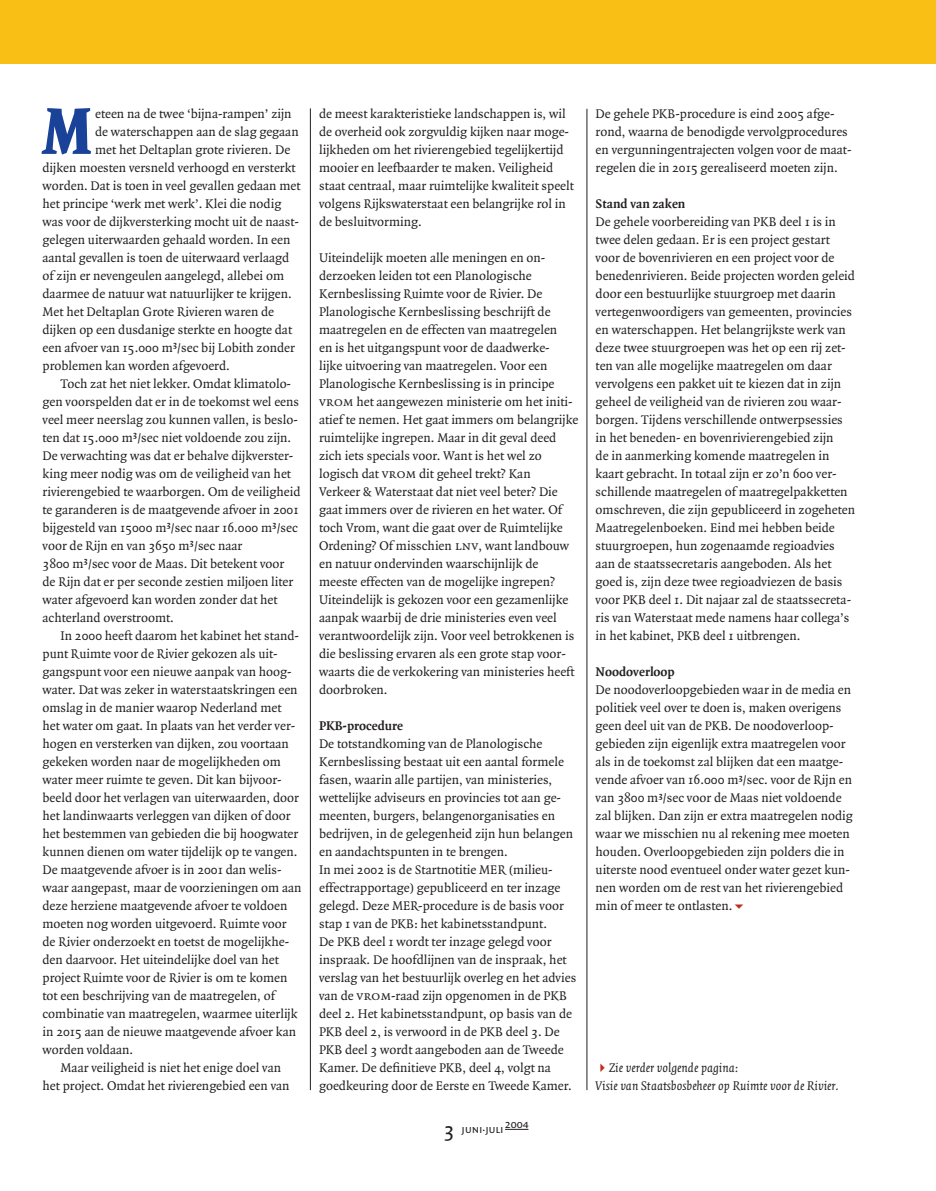
<style>
.page{position:relative;width:936px;height:1191px;background:#fff}
.page>*{position:absolute;margin:0;border:0;box-sizing:border-box;transform-origin:0 0}
.t1{font:italic 700 67.5px "Quadraat Dis";color:#1b4299}
.t2{font:13.5px/18px "Quadraat";color:#231f20}
.t3{font:italic 13.5px/18px "Quadraat";color:#231f20}
.t4{font:700 13.5px "Quadraat";color:#231f20}
.t5{font:12px "Quadraat Sans Caps";color:#231f20}
.s1{font-family:"Quadraat Small Caps"}
.s2{font-family:"Quadraat Sans";font-size:21px}
.s3{color:#c02d19}
</style>
<div class="page">
<svg style="left:505px;top:1129px;width:23px;height:1px"></svg>
<div style="left:0;top:0;width:935px;height:64px;background:#f9bf14"></div>
<hr style="left:586px;top:109px;width:1px;height:981px;background:#231f20">
<hr style="left:310px;top:108px;width:1px;height:982px;background:#231f20">
<h1 class="t1" style="left:43px;top:96px;width:51px">M</h1>
<p class="t2" style="left:95px;top:105px;width:198px">eteen na de twee ‘bijna-rampen’ zijn</p>
<p class="t2" style="left:95px;top:123px;width:205px">de waterschappen aan de slag gegaan</p>
<p class="t2" style="left:95px;top:141px;width:196px">met het Deltaplan grote rivieren. De</p>
<p class="t2" style="left:43px;top:159px;width:254px">dijken moesten versneld verhoogd en versterkt</p>
<p class="t2" style="left:43px;top:177px;width:259px">worden. Dat is toen in veel gevallen gedaan met</p>
<p class="t2" style="left:43px;top:195px;width:240px">het principe ‘werk met werk’. Klei die nodig</p>
<p class="t2" style="left:43px;top:213px;width:258px">was voor de dijkversterking mocht uit de naast-</p>
<p class="t2" style="left:43px;top:231px;width:249px">gelegen uiterwaarden gehaald worden. In een</p>
<p class="t2" style="left:43px;top:249px;width:248px">aantal gevallen is toen de uiterwaard verlaagd</p>
<p class="t2" style="left:43px;top:267px;width:243px">of zijn er nevengeulen aangelegd, allebei om</p>
<p class="t2" style="left:43px;top:285px;width:251px">daarmee de natuur wat natuurlijker te krijgen.</p>
<p class="t2" style="left:43px;top:303px;width:233px">Met het Deltaplan Grote Rivieren waren de</p>
<p class="t2" style="left:43px;top:321px;width:251px">dijken op een dusdanige sterkte en hoogte dat</p>
<p class="t2" style="left:43px;top:339px;width:254px">een afvoer van 15.000 m<sup>3</sup>/sec bij Lobith zonder</p>
<p class="t2" style="left:43px;top:357px;width:189px">problemen kan worden afgevoerd.</p>
<p class="t2" style="left:61px;top:375px;width:232px">Toch zat het niet lekker. Omdat klimatolo-</p>
<p class="t2" style="left:43px;top:393px;width:258px">gen voorspelden dat er in de toekomst wel eens</p>
<p class="t2" style="left:43px;top:411px;width:257px">veel meer neerslag zou kunnen vallen, is beslo-</p>
<p class="t2" style="left:43px;top:429px;width:250px">ten dat 15.000 m<sup>3</sup>/sec niet voldoende zou zijn.</p>
<p class="t2" style="left:43px;top:447px;width:252px">De verwachting was dat er behalve dijkverster-</p>
<p class="t2" style="left:43px;top:465px;width:250px">king meer nodig was om de veiligheid van het</p>
<p class="t2" style="left:43px;top:483px;width:259px">rivierengebied te waarborgen. Om de veiligheid</p>
<p class="t2" style="left:43px;top:501px;width:258px">te garanderen is de maatgevende afvoer in 2001</p>
<p class="t2" style="left:43px;top:519px;width:257px">bijgesteld van 15000 m<sup>3</sup>/sec naar 16.000 m<sup>3</sup>/sec</p>
<p class="t2" style="left:43px;top:537px;width:201px">voor de Rijn en van 3650 m<sup>3</sup>/sec naar</p>
<p class="t2" style="left:43px;top:555px;width:243px">3800 m<sup>3</sup>/sec voor de Maas. Dit betekent voor</p>
<p class="t2" style="left:43px;top:573px;width:252px">de Rijn dat er per seconde zestien miljoen liter</p>
<p class="t2" style="left:43px;top:591px;width:236px">water afgevoerd kan worden zonder dat het</p>
<p class="t2" style="left:43px;top:609px;width:133px">achterland overstroomt.</p>
<p class="t2" style="left:61px;top:627px;width:240px">In 2000 heeft daarom het kabinet het stand-</p>
<p class="t2" style="left:43px;top:645px;width:236px">punt Ruimte voor de Rivier gekozen als uit-</p>
<p class="t2" style="left:43px;top:663px;width:250px">gangspunt voor een nieuwe aanpak van hoog-</p>
<p class="t2" style="left:43px;top:681px;width:256px">water. Dat was zeker in waterstaatskringen een</p>
<p class="t2" style="left:43px;top:699px;width:240px">omslag in de manier waarop Nederland met</p>
<p class="t2" style="left:43px;top:717px;width:254px">het water om gaat. In plaats van het verder ver-</p>
<p class="t2" style="left:43px;top:735px;width:248px">hogen en versterken van dijken, zou voortaan</p>
<p class="t2" style="left:43px;top:753px;width:240px">gekeken worden naar de mogelijkheden om</p>
<p class="t2" style="left:43px;top:771px;width:241px">water meer ruimte te geven. Dit kan bijvoor-</p>
<p class="t2" style="left:43px;top:789px;width:258px">beeld door het verlagen van uiterwaarden, door</p>
<p class="t2" style="left:43px;top:807px;width:249px">het landinwaarts verleggen van dijken of door</p>
<p class="t2" style="left:43px;top:825px;width:257px">het bestemmen van gebieden die bij hoogwater</p>
<p class="t2" style="left:43px;top:843px;width:256px">kunnen dienen om water tijdelijk op te vangen.</p>
<p class="t2" style="left:43px;top:861px;width:240px">De maatgevende afvoer is in 2001 dan welis-</p>
<p class="t2" style="left:43px;top:879px;width:260px">waar aangepast, maar de voorzieningen om aan</p>
<p class="t2" style="left:43px;top:897px;width:246px">deze herziene maatgevende afvoer te voldoen</p>
<p class="t2" style="left:43px;top:915px;width:245px">moeten nog worden uitgevoerd. Ruimte voor</p>
<p class="t2" style="left:43px;top:933px;width:248px">de Rivier onderzoekt en toetst de mogelijkhe-</p>
<p class="t2" style="left:43px;top:951px;width:238px">den daarvoor. Het uiteindelijke doel van het</p>
<p class="t2" style="left:43px;top:969px;width:246px">project Ruimte voor de Rivier is om te komen</p>
<p class="t2" style="left:43px;top:987px;width:234px">tot een beschrijving van de maatregelen, of</p>
<p class="t2" style="left:43px;top:1005px;width:256px">combinatie van maatregelen, waarmee uiterlijk</p>
<p class="t2" style="left:43px;top:1023px;width:255px">in 2015 aan de nieuwe maatgevende afvoer kan</p>
<p class="t2" style="left:43px;top:1041px;width:92px">worden voldaan.</p>
<p class="t2" style="left:61px;top:1059px;width:222px">Maar veiligheid is niet het enige doel van</p>
<p class="t2" style="left:43px;top:1077px;width:248px">het project. Omdat het rivierengebied een van</p>
<p class="t2" style="left:319px;top:105px;width:256px">de meest karakteristieke landschappen is, wil de overheid ook zorgvuldig kijken naar moge&shy;lijkheden om het rivierengebied tegelijkertijd mooier en leefbaarder te maken. Veiligheid staat centraal, maar ruimtelijke kwaliteit speelt volgens Rijkswaterstaat een belangrijke rol in de besluitvorming.</p>
<p class="t2" style="left:319px;top:249px;width:261px">Uiteindelijk moeten alle meningen en on&shy;derzoeken leiden tot een Planologische Kernbeslissing Ruimte voor de Rivier. De Planologische Kernbeslissing beschrijft de maatregelen en de effecten van maatregelen<br>en is het uitgangspunt voor de daadwerke-<br>lijke uitvoering van maatregelen. Voor een Planologische Kernbeslissing is in principe <span class="s1">vrom</span> het aangewezen ministerie om het initi&shy;atief te nemen. Het gaat immers om belangrijke ruimtelijke ingrepen. Maar in dit geval deed zich iets specials voor. Want is het wel zo logisch dat <span class="s1">vrom</span> dit geheel trekt? Kan<br>Verkeer &amp; Waterstaat dat niet veel beter? Die gaat immers over de rivieren en het water. Of toch Vrom, want die gaat over de Ruimtelijke Ordening? Of misschien <span class="s1">lnv</span>, want landbouw en natuur ondervinden waarschijnlijk de meeste effecten van de mogelijke ingrepen?<br>Uiteindelijk is gekozen voor een gezamenlijke aanpak waarbij de drie ministeries even veel verantwoordelijk zijn. Voor veel betrokkenen is die beslissing ervaren als een grote stap voor&shy;waarts die de verkokering van ministeries heeft doorbroken.</p>
<p class="t4" style="left:319px;top:718px;width:85px">PKB-procedure</p>
<p class="t2" style="left:319px;top:735px;width:259px">De totstandkoming van de Planologische Kernbeslissing bestaat uit een aantal formele fasen, waarin alle partijen, van ministeries, wettelijke adviseurs en provincies tot aan ge&shy;meenten, burgers, belangenorganisaties en bedrijven, in de gelegenheid zijn hun belangen en aandachtspunten in te brengen.<br>In mei 2002 is de Startnotitie MER (milieu&shy;effectrapportage) gepubliceerd en ter inzage gelegd. Deze MER-procedure is de basis voor stap 1 van de PKB: het kabinetsstandpunt.<br>De PKB deel 1 wordt ter inzage gelegd voor inspraak. De hoofdlijnen van de inspraak, het verslag van het bestuurlijk overleg en het advies van de <span class="s1">vrom</span>-raad zijn opgenomen in de PKB deel 2. Het kabinetsstandpunt, op basis van de PKB deel 2, is verwoord in de PKB deel 3. De PKB deel 3 wordt aangeboden aan de Tweede Kamer. De definitieve PKB, deel 4, volgt na goedkeuring door de Eerste en Tweede Kamer.</p>
<p class="t5" style="left:444px;top:1121px;width:86px"><span class="s2">3</span> juni.juli2004</p>
<p class="t2" style="left:595px;top:105px;width:257px">De gehele PKB-procedure is eind 2005 afge&shy;rond, waarna de benodigde vervolgprocedures en vergunningentrajecten volgen voor de maat&shy;regelen die in 2015 gerealiseerd moeten zijn.</p>
<p class="t4" style="left:595px;top:196px;width:91px">Stand van zaken</p>
<p class="t2" style="left:595px;top:213px;width:261px">De gehele voorbereiding van PKB deel 1 is in twee delen gedaan. Er is een project gestart voor de bovenrivieren en een project voor de benedenrivieren. Beide projecten worden geleid door een bestuurlijke stuurgroep met daarin vertegenwoordigers van gemeenten, provincies en waterschappen. Het belangrijkste werk van deze twee stuurgroepen was het op een rij zet&shy;ten van alle mogelijke maatregelen om daar vervolgens een pakket uit te kiezen dat in zijn geheel de veiligheid van de rivieren zou waar&shy;borgen. Tijdens verschillende ontwerpsessies in het beneden- en bovenrivierengebied zijn<br>de in aanmerking komende maatregelen in kaart gebracht. In totaal zijn er zo’n 600 ver&shy;schillende maatregelen of maatregelpakketten omschreven, die zijn gepubliceerd in zogeheten Maatregelenboeken. Eind mei hebben beide stuurgroepen, hun zogenaamde regioadvies aan de staatssecretaris aangeboden. Als het goed is, zijn deze twee regioadviezen de basis voor PKB deel 1. Dit najaar zal de staatssecreta&shy;ris van Waterstaat mede namens haar collega’s in het kabinet, PKB deel 1 uitbrengen.</p>
<p class="t4" style="left:595px;top:664px;width:81px">Noodoverloop</p>
<p class="t2" style="left:595px;top:681px;width:258px">De noodoverloopgebieden waar in de media en politiek veel over te doen is, maken overigens geen deel uit van de PKB. De noodoverloop&shy;gebieden zijn eigenlijk extra maatregelen voor als in de toekomst zal blijken dat een maatge&shy;vende afvoer van 16.000 m<sup>3</sup>/sec. voor de Rijn en van 3800 m<sup>3</sup>/sec voor de Maas niet voldoende zal blijken. Dan zijn er extra maatregelen nodig waar we misschien nu al rekening mee moeten houden. Overloopgebieden zijn polders die in uiterste nood eventueel onder water gezet kun&shy;nen worden om de rest van het rivierengebied min of meer te ontlasten.</p>
<p class="t3" style="left:595px;top:1059px;width:245px"><span class="s3">✔</span>Zie verder volgende pagina:<br>Visie van Staatsbosbeheer op Ruimte voor de Rivier.</p>
</div>
